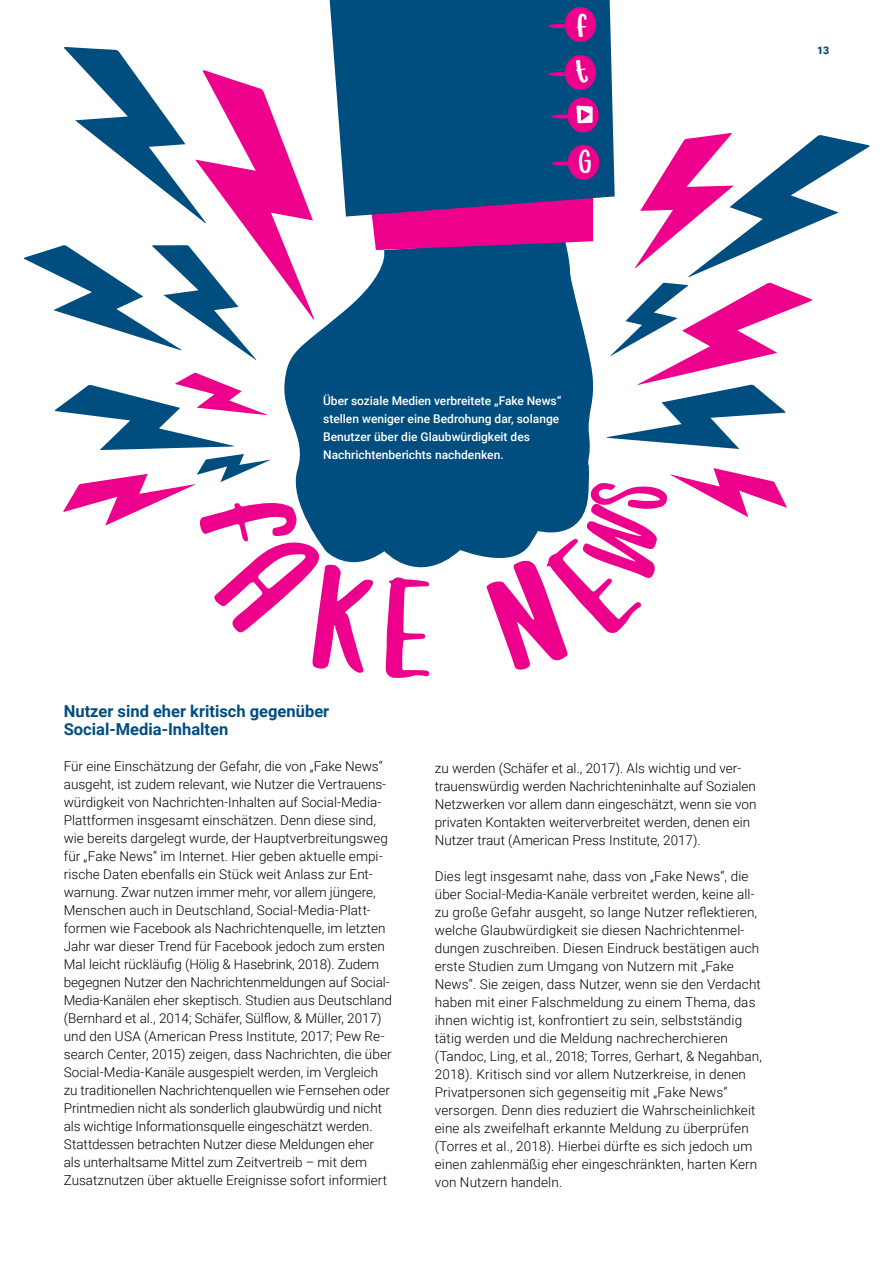
<style>
.page{position:relative;width:893px;height:1263px;background:#fff}
.page>*{position:absolute;margin:0;border:0;box-sizing:border-box;transform-origin:0 0}
.t1{font:142.35px "Amore";color:#ec008c}
.t2{font:700 16.5px/18px "Roboto";color:#004d80}
.t3{font:300 13.5px/18px "Roboto";color:#000}
.t4{font:500 12px/18px "Roboto";color:#fff}
.t5{font:900 10.5px "Roboto";color:#004d80}
</style>
<div class="page">
<svg style="left:286px;top:239px;width:308px;height:329px;fill:#004d80"></svg>
<svg style="left:372px;top:217px;width:221px;height:33px;background:#d5118f"></svg>
<svg style="left:330px;top:0;width:284px;height:217px;background:#145085"></svg>
<div style="left:565px;top:7px;width:31px;height:35px;background:#ec008c;border-radius:50%"></div>
<div style="left:565px;top:55px;width:31px;height:35px;background:#ec008c;border-radius:50%"></div>
<div style="left:567px;top:97px;width:32px;height:35px;background:#ec008c;border-radius:50%"></div>
<div style="left:568px;top:145px;width:31px;height:35px;background:#ec008c;border-radius:50%"></div>
<svg style="left:548px;top:24px;width:23px;height:4px"></svg>
<svg style="left:548px;top:72px;width:23px;height:4px"></svg>
<div style="left:551px;top:114px;width:23px;height:5px;background:#ec008c;border-radius:50%"></div>
<div style="left:552px;top:161px;width:23px;height:5px;background:#ec008c;border-radius:50%"></div>
<svg style="left:576px;top:106px;width:17px;height:17px"></svg>
<div style="left:310px;top:379px;width:273px;height:98px;background:#004d80"></div>
<svg style="left:607px;top:133px;width:263px;height:316px"></svg>
<svg style="left:24px;top:47px;width:290px;height:313px"></svg>
<svg style="left:55px;top:373px;width:320px;height:300px"></svg>
<svg style="left:486px;top:468px;width:301px;height:202px"></svg>
<p class="t5" style="left:817px;top:43px;width:14px">13</p>
<p class="t4" style="left:323px;top:391px;width:240px">Über soziale Medien verbreitete „Fake News“ stellen weniger eine Bedrohung dar, solange Benutzer über die Glaubwürdigkeit des Nachrichtenberichts nachdenken.</p>
<h1 class="t1" style="left:383px;top:584px;width:51px">E</h1>
<p class="t2" style="left:64px;top:701px;width:267px">Nutzer sind eher kritisch gegenüber<br>Social-Media-Inhalten</p>
<p class="t3" style="left:64px;top:757px;width:330px">Für eine Einschätzung der Gefahr, die von „Fake News“ ausgeht, ist zudem relevant, wie Nutzer die Vertrauens&shy;würdigkeit von Nachrichten-Inhalten auf Social-Media-Plattformen insgesamt einschätzen. Denn diese sind, wie bereits dargelegt wurde, der Hauptverbreitungsweg für „Fake News“ im Internet. Hier geben aktuelle empi&shy;rische Daten ebenfalls ein Stück weit Anlass zur Ent&shy;warnung. Zwar nutzen immer mehr, vor allem jüngere, Menschen auch in Deutschland, Social-Media-Platt&shy;formen wie Facebook als Nachrichtenquelle, im letzten Jahr war dieser Trend für Facebook jedoch zum ersten Mal leicht rückläufig (Hölig &amp; Hasebrink, 2018). Zudem begegnen Nutzer den Nachrichtenmeldungen auf Social-Media-Kanälen eher skeptisch. Studien aus Deutschland (Bernhard et al., 2014; Schäfer, Sülflow, &amp; Müller, 2017) und den USA (American Press Institute, 2017; Pew Re&shy;search Center, 2015) zeigen, dass Nachrichten, die über Social-Media-Kanäle ausgespielt werden, im Vergleich zu traditionellen Nachrichtenquellen wie Fernsehen oder Printmedien nicht als sonderlich glaubwürdig und nicht als wichtige Informationsquelle eingeschätzt werden.<br>Stattdessen betrachten Nutzer diese Meldungen eher als unterhaltsame Mittel zum Zeitvertreib – mit dem Zusatznutzen über aktuelle Ereignisse sofort informiert</p>
<p class="t3" style="left:435px;top:758px;width:323px">zu werden (Schäfer et al., 2017). Als wichtig und ver&shy;trauenswürdig werden Nachrichteninhalte auf Sozialen Netzwerken vor allem dann eingeschätzt, wenn sie von privaten Kontakten weiterverbreitet werden, denen ein Nutzer traut (American Press Institute, 2017).</p>
<p class="t3" style="left:435px;top:866px;width:329px">Dies legt insgesamt nahe, dass von „Fake News“, die über Social-Media-Kanäle verbreitet werden, keine all&shy;zu große Gefahr ausgeht, so lange Nutzer reflektieren, welche Glaubwürdigkeit sie diesen Nachrichtenmel&shy;dungen zuschreiben. Diesen Eindruck bestätigen auch erste Studien zum Umgang von Nutzern mit „Fake News“. Sie zeigen, dass Nutzer, wenn sie den Verdacht haben mit einer Falschmeldung zu einem Thema, das ihnen wichtig ist, konfrontiert zu sein, selbstständig tätig werden und die Meldung nachrecherchieren (Tandoc, Ling, et al., 2018; Torres, Gerhart, &amp; Negahban, 2018). Kritisch sind vor allem Nutzerkreise, in denen Privatpersonen sich gegenseitig mit „Fake News“ versorgen. Denn dies reduziert die Wahrscheinlichkeit eine als zweifelhaft erkannte Meldung zu überprüfen (Torres et al., 2018). Hierbei dürfte es sich jedoch um einen zahlenmäßig eher eingeschränkten, harten Kern von Nutzern handeln.</p>
</div>
